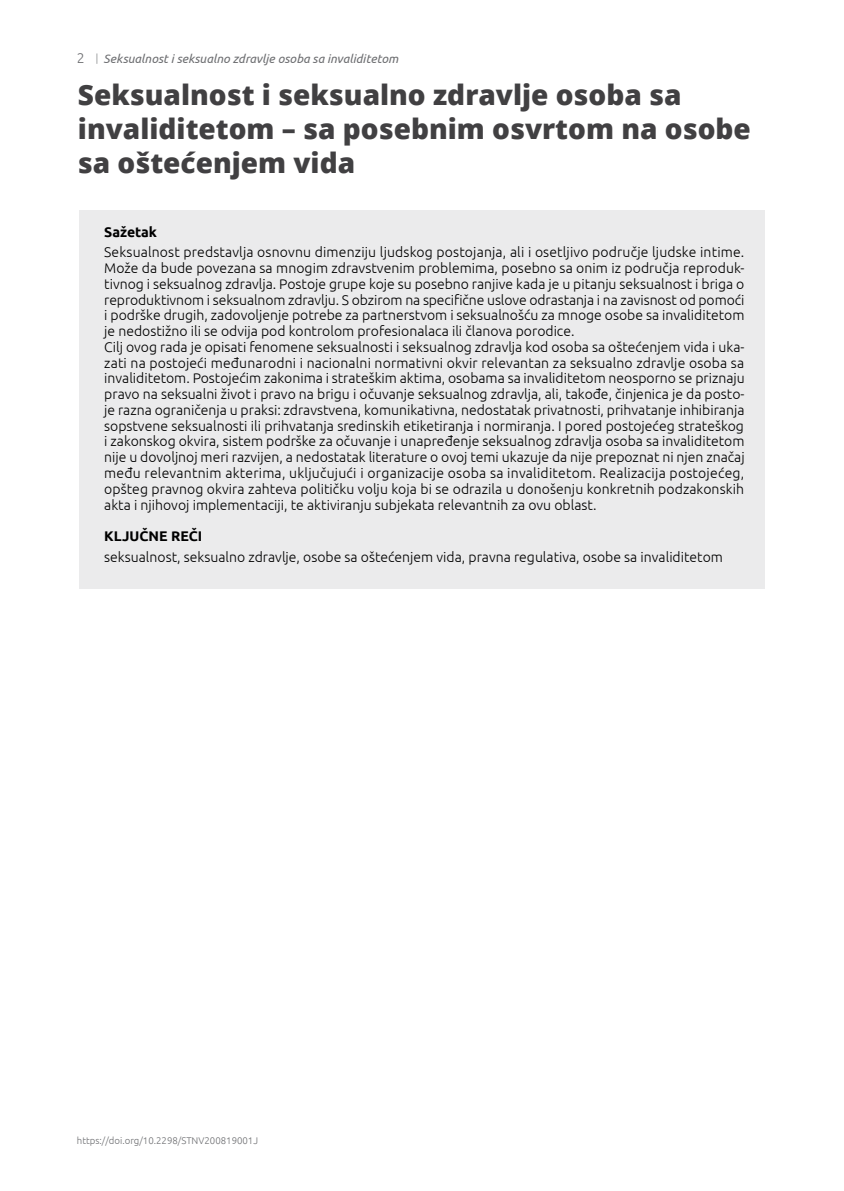
<style>
.page{position:relative;width:844px;height:1191px;background:#fff}
.page>*{position:absolute;margin:0;border:0;box-sizing:border-box;transform-origin:0 0}
.t1{font:800 28px/33.6px "Open Sans";color:#414042}
.t2{font:300 14px/15.8px "Ubuntu";color:#000}
.t3{font:700 14px "Ubuntu";color:#000}
.t4{font:italic 12.25px "Ubuntu";color:#6d6e71}
.t5{font:300 9.62px "Ubuntu";color:#6d6e71}
.s1{font-weight:300;font-style:normal;font-size:14px}
.s2{font-family:"Dense";font-style:normal}
</style>
<div class="page">
<div style="left:79px;top:210px;width:685px;height:378px;background:#ebebec"></div>
<p class="t4" style="left:77px;top:51px;width:323px"><span class="s1">2</span> <span class="s2">|</span> Seksualnost i seksualno zdravlje osoba sa invaliditetom</p>
<h1 class="t1" style="left:78px;top:77px;width:674px">Seksualnost i seksualno zdravlje osoba sa invaliditetom – sa posebnim osvrtom na osobe sa oštećenjem vida</h1>
<p class="t3" style="left:104px;top:223px;width:54px">Sažetak</p>
<p class="t2" style="left:104px;top:244px;width:641px">Seksualnost predstavlja osnovnu dimenziju ljudskog postojanja, ali i osetljivo područje ljudske intime.<br>Može da bude povezana sa mnogim zdravstvenim problemima, posebno sa onim iz područja reproduk&shy;tivnog i seksualnog zdravlja. Postoje grupe koje su posebno ranjive kada je u pitanju seksualnost i briga o reproduktivnom i seksualnom zdravlju. S obzirom na specifične uslove odrastanja i na zavisnost od pomoći i podrške drugih, zadovoljenje potrebe za partnerstvom i seksualnošću za mnoge osobe sa invaliditetom je nedostižno ili se odvija pod kontrolom profesionalaca ili članova porodice.<br>Cilj ovog rada je opisati fenomene seksualnosti i seksualnog zdravlja kod osoba sa oštećenjem vida i uka&shy;zati na postojeći međunarodni i nacionalni normativni okvir relevantan za seksualno zdravlje osoba sa invaliditetom. Postojećim zakonima i strateškim aktima, osobama sa invaliditetom neosporno se priznaju pravo na seksualni život i pravo na brigu i očuvanje seksualnog zdravlja, ali, takođe, činjenica je da posto&shy;je razna ograničenja u praksi: zdravstvena, komunikativna, nedostatak privatnosti, prihvatanje inhibiranja sopstvene seksualnosti ili prihvatanja sredinskih etiketiranja i normiranja. I pored postojećeg strateškog i zakonskog okvira, sistem podrške za očuvanje i unapređenje seksualnog zdravlja osoba sa invaliditetom nije u dovoljnoj meri razvijen, a nedostatak literature o ovoj temi ukazuje da nije prepoznat ni njen značaj među relevantnim akterima, uključujući i organizacije osoba sa invaliditetom. Realizacija postojećeg, opšteg pravnog okvira zahteva političku volju koja bi se odrazila u donošenju konkretnih podzakonskih akta i njihovoj implementaciji, te aktiviranju subjekata relevantnih za ovu oblast.</p>
<p class="t3" style="left:104px;top:527px;width:100px">KLJUČNE REČI</p>
<p class="t2" style="left:104px;top:548px;width:620px">seksualnost, seksualno zdravlje, osobe sa oštećenjem vida, pravna regulativa, osobe sa invaliditetom</p>
<p class="t5" style="left:77px;top:1134px;width:182px">https://doi.org/10.2298/STNV200819001J</p>
</div>
